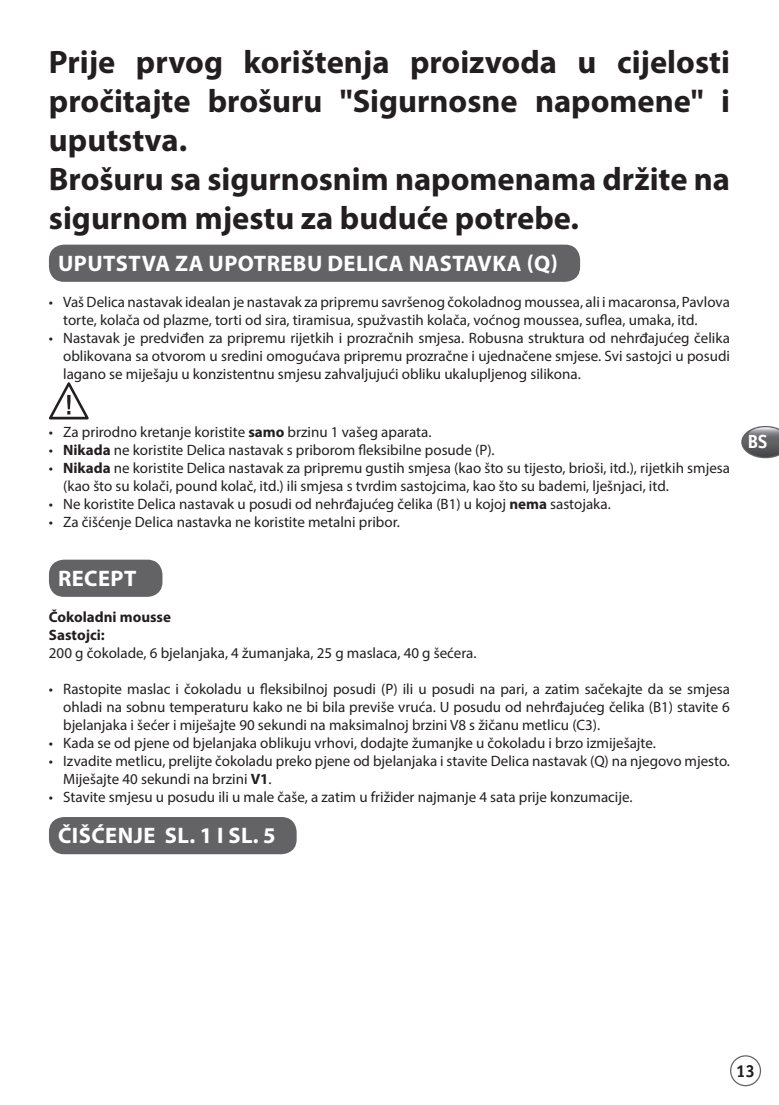
<style>
.page{position:relative;width:779px;height:1105px;background:#fff}
.page>*{position:absolute;margin:0;border:0;box-sizing:border-box;transform-origin:0 0}
.t1{font:700 32.5px/39px "Myriad Pro";color:#231f20}
.t2{font:700 22.5px "Myriad Pro";letter-spacing:.02em;color:#fff}
.t3{font:700 19px "Officina Sans";color:#fff}
.t4{font:700 17.5px "Officina Sans";color:#231f20}
.t5{font:15px/18px "Myriad Pro";color:#231f20}
.t6{font:700 15px/18px "Myriad Pro";color:#231f20}
.s1{font-weight:700}
</style>
<div class="page">
<div style="left:729px;top:1055px;width:31px;height:31px;border:1px solid #636366;border-radius:50%"></div>
<svg style="left:741px;top:426px;width:37px;height:32px"></svg>
<div style="left:49px;top:245px;width:530px;height:37px;background:#636366;border-radius:15px"></div>
<div style="left:49px;top:560px;width:113px;height:37px;background:#636366;border-radius:15px"></div>
<div style="left:49px;top:817px;width:247px;height:37px;background:#636366;border-radius:15px"></div>
<svg style="left:49px;top:382px;width:40px;height:37px"></svg>
<h1 class="t1" style="left:49px;top:42px;width:682px">Prije prvog korištenja proizvoda u cijelosti pročitajte brošuru "Sigurnosne napomene" i uputstva.<br>Brošuru sa sigurnosnim napomenama držite na sigurnom mjestu za buduće potrebe.</h1>
<h2 class="t2" style="left:58px;top:249px;width:501px">UPUTSTVA ZA UPOTREBU DELICA NASTAVKA (Q)</h2>
<p class="t5" style="left:63px;top:293px;width:668px;text-indent:-14px">• Vaš Delica nastavak idealan je nastavak za pripremu savršenog čokoladnog moussea, ali i macaronsa, Pavlova torte, kolača od plazme, torti od sira, tiramisua, spužvastih kolača, voćnog moussea, suflea, umaka, itd.</p>
<p class="t5" style="left:63px;top:329px;width:668px;text-align:justify;text-indent:-14px">• Nastavak je predviđen za pripremu rijetkih i prozračnih smjesa. Robusna struktura od nehrđajućeg čelika oblikovana sa otvorom u sredini omogućava pripremu prozračne i ujednačene smjese. Svi sastojci u posudi lagano se miješaju u konzistentnu smjesu zahvaljujući obliku ukalupljenog silikona.</p>
<p class="t5" style="left:49px;top:423px;width:384px">• Za prirodno kretanje koristite <span class="s1">samo</span> brzinu 1 vašeg aparata.</p>
<p class="t5" style="left:49px;top:441px;width:447px">• <span class="s1">Nikada</span> ne koristite Delica nastavak s priborom fleksibilne posude (P).</p>
<p class="t5" style="left:63px;top:459px;width:668px;text-indent:-14px">• <span class="s1">Nikada</span> ne koristite Delica nastavak za pripremu gustih smjesa (kao što su tijesto, brioši, itd.), rijetkih smjesa (kao što su kolači, pound kolač, itd.) ili smjesa s tvrdim sastojcima, kao što su bademi, lješnjaci, itd.</p>
<p class="t5" style="left:49px;top:495px;width:563px">• Ne koristite Delica nastavak u posudi od nehrđajućeg čelika (B1) u kojoj <span class="s1">nema</span> sastojaka.</p>
<p class="t5" style="left:49px;top:513px;width:352px">• Za čišćenje Delica nastavka ne koristite metalni pribor.</p>
<h2 class="t2" style="left:58px;top:564px;width:80px">RECEPT</h2>
<p class="t6" style="left:49px;top:608px;width:124px">Čokoladni mousse<br>Sastojci:</p>
<p class="t5" style="left:49px;top:644px;width:429px">200 g čokolade, 6 bjelanjaka, 4 žumanjaka, 25 g maslaca, 40 g šećera.</p>
<p class="t5" style="left:63px;top:680px;width:668px;text-align:justify;text-indent:-14px">• Rastopite maslac i čokoladu u fleksibilnoj posudi (P) ili u posudi na pari, a zatim sačekajte da se smjesa ohladi na sobnu temperaturu kako ne bi bila previše vruća. U posudu od nehrđajućeg čelika (B1) stavite 6 bjelanjaka i šećer i miješajte 90 sekundi na maksimalnoj brzini V8 s žičanu metlicu (C3).</p>
<p class="t5" style="left:49px;top:734px;width:608px">• Kada se od pjene od bjelanjaka oblikuju vrhovi, dodajte žumanjke u čokoladu i brzo izmiješajte.</p>
<p class="t5" style="left:63px;top:752px;width:668px;text-indent:-14px">• Izvadite metlicu, prelijte čokoladu preko pjene od bjelanjaka i stavite Delica nastavak (Q) na njegovo mjesto.<br>Miješajte 40 sekundi na brzini <span class="s1">V1</span>.</p>
<p class="t5" style="left:49px;top:788px;width:584px">• Stavite smjesu u posudu ili u male čaše, a zatim u frižider najmanje 4 sata prije konzumacije.</p>
<h2 class="t2" style="left:58px;top:821px;width:219px">ČIŠĆENJE SL. 1 I SL. 5</h2>
<p class="t3" style="left:747px;top:430px;width:22px">BS</p>
<p class="t4" style="left:735px;top:1060px;width:21px">13</p>
</div>
